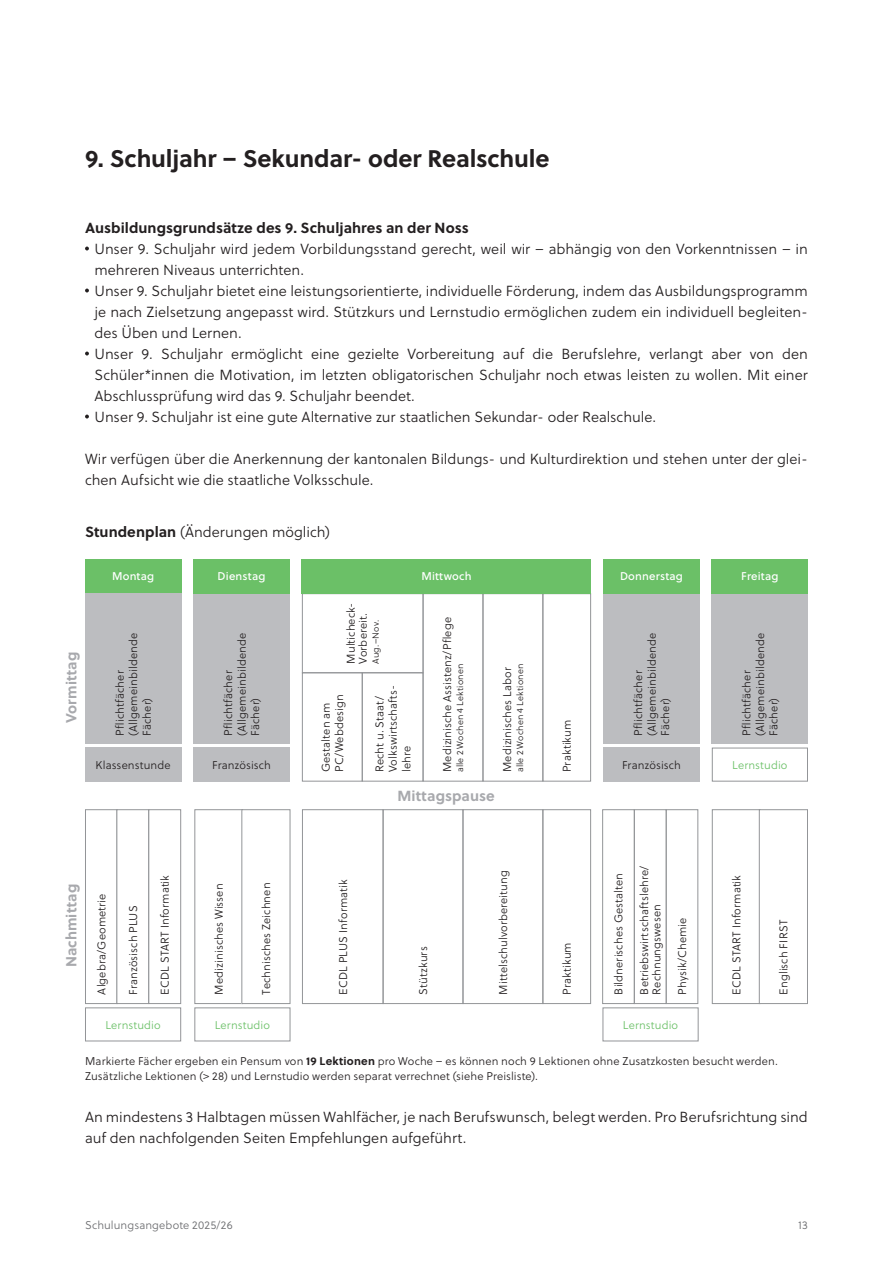
<style>
.page{position:relative;width:893px;height:1263px;background:#fff}
.page>*{position:absolute;margin:0;border:0;box-sizing:border-box;transform-origin:0 0}
.t1{font:700 24px "Soleil";letter-spacing:-.005em;color:#231f20}
.t2{font:14.7px/21px "Soleil Lt";color:#231f20}
.t3{font:700 14.7px "Soleil";letter-spacing:.005em;color:#231f20}
.t4{font:700 14.7px "Soleil";letter-spacing:.005em;color:#a8a9ad}
.t5{font:11.25px/13.5px "Soleil Lt";letter-spacing:.01em;color:#231f20}
.t6{font:11.25px "Soleil Lt";letter-spacing:.01em;color:#6bc067}
.t7{font:11.25px "Soleil Bk";letter-spacing:.015em;color:#fff}
.t8{font:11.25px "Soleil Lt";letter-spacing:.01em;color:#6c6d70}
.t9{font:9px "Soleil Lt";letter-spacing:.02em;color:#231f20}
.s1{font-family:"Soleil";font-weight:700}
</style>
<div class="page">
<svg style="left:85px;top:247px;width:4px;height:3px"></svg>
<svg style="left:85px;top:289px;width:4px;height:3px"></svg>
<svg style="left:85px;top:352px;width:4px;height:3px"></svg>
<svg style="left:85px;top:415px;width:4px;height:3px"></svg>
<div style="left:85px;top:559px;width:96px;height:34px;background:#6bc067"></div>
<div style="left:85px;top:747px;width:96px;height:35px;background:#bcbdc0"></div>
<div style="left:193px;top:747px;width:97px;height:35px;background:#bcbdc0"></div>
<div style="left:603px;top:747px;width:96px;height:35px;background:#bcbdc0"></div>
<div style="left:712px;top:747px;width:96px;height:35px;border:1px solid #939598"></div>
<div style="left:85px;top:593px;width:96px;height:151px;background:#bcbdc0"></div>
<div style="left:193px;top:593px;width:97px;height:151px;background:#bcbdc0"></div>
<div style="left:302px;top:672px;width:61px;height:110px;border:1px solid #939598"></div>
<div style="left:194px;top:809px;width:49px;height:195px;border:1px solid #939598"></div>
<div style="left:712px;top:809px;width:48px;height:195px;border:1px solid #939598"></div>
<div style="left:362px;top:672px;width:61px;height:110px;border:1px solid #939598"></div>
<div style="left:241px;top:809px;width:49px;height:195px;border:1px solid #939598"></div>
<div style="left:759px;top:809px;width:49px;height:195px;border:1px solid #939598"></div>
<div style="left:302px;top:593px;width:121px;height:80px;border:1px solid #939598"></div>
<div style="left:423px;top:593px;width:60px;height:189px;border:1px solid #939598"></div>
<div style="left:482px;top:593px;width:61px;height:189px;border:1px solid #939598"></div>
<div style="left:542px;top:593px;width:49px;height:189px;border:1px solid #939598"></div>
<div style="left:603px;top:593px;width:96px;height:151px;background:#bcbdc0"></div>
<div style="left:712px;top:593px;width:96px;height:151px;background:#bcbdc0"></div>
<div style="left:193px;top:559px;width:97px;height:34px;background:#6bc067"></div>
<div style="left:302px;top:559px;width:289px;height:34px;background:#6bc067"></div>
<div style="left:603px;top:559px;width:96px;height:34px;background:#6bc067"></div>
<div style="left:712px;top:559px;width:96px;height:34px;background:#6bc067"></div>
<div style="left:602px;top:1007px;width:97px;height:34px;border:1px solid #939598"></div>
<div style="left:194px;top:1007px;width:96px;height:34px;border:1px solid #939598"></div>
<div style="left:85px;top:1007px;width:96px;height:34px;border:1px solid #939598"></div>
<div style="left:85px;top:809px;width:33px;height:195px;border:1px solid #939598"></div>
<div style="left:116px;top:809px;width:33px;height:195px;border:1px solid #939598"></div>
<div style="left:148px;top:809px;width:33px;height:195px;border:1px solid #939598"></div>
<div style="left:602px;top:809px;width:33px;height:195px;border:1px solid #939598"></div>
<div style="left:666px;top:809px;width:32px;height:195px;border:1px solid #939598"></div>
<div style="left:634px;top:809px;width:32px;height:195px;border:1px solid #939598"></div>
<div style="left:302px;top:809px;width:82px;height:195px;border:1px solid #939598"></div>
<div style="left:462px;top:809px;width:81px;height:195px;border:1px solid #939598"></div>
<div style="left:542px;top:809px;width:49px;height:195px;border:1px solid #939598"></div>
<div style="left:383px;top:809px;width:80px;height:195px;border:1px solid #939598"></div>
<h1 class="t1" style="left:85px;top:140px;width:466px">9. Schuljahr – Sekundar- oder Realschule</h1>
<p class="t3" style="left:85px;top:216px;width:385px">Ausbildungsgrundsätze des 9. Schuljahres an der Noss</p>
<p class="t2" style="left:94px;top:238px;width:715px">Unser 9. Schuljahr wird jedem Vorbildungsstand gerecht, weil wir – abhängig von den Vorkenntnissen – in mehreren Niveaus unterrichten.<br>Unser 9. Schuljahr bietet eine leistungsorientierte, individuelle Förderung, indem das Ausbildungsprogramm je nach Zielsetzung angepasst wird. Stützkurs und Lernstudio ermöglichen zudem ein individuell begleiten&shy;des Üben und Lernen.<br>Unser 9. Schuljahr ermöglicht eine gezielte Vorbereitung auf die Berufslehre, verlangt aber von den Schüler*innen die Motivation, im letzten obligatorischen Schuljahr noch etwas leisten zu wollen. Mit einer Abschlussprüfung wird das 9. Schuljahr beendet.<br>Unser 9. Schuljahr ist eine gute Alternative zur staatlichen Sekundar- oder Realschule.</p>
<p class="t2" style="left:85px;top:448px;width:724px">Wir verfügen über die Anerkennung der kantonalen Bildungs- und Kulturdirektion und stehen unter der glei&shy;chen Aufsicht wie die staatliche Volksschule.</p>
<p class="t2" style="left:85px;top:522px;width:246px"><span class="s1">Stundenplan</span> (Änderungen möglich)</p>
<p class="t4" style="left:60px;top:723px;width:73px;rotate:-90deg">Vormittag</p>
<p class="t7" style="left:112px;top:568px;width:44px">Montag</p>
<p class="t7" style="left:218px;top:568px;width:49px">Dienstag</p>
<p class="t7" style="left:421px;top:568px;width:52px">Mittwoch</p>
<p class="t7" style="left:620px;top:568px;width:64px">Donnerstag</p>
<p class="t7" style="left:741px;top:568px;width:39px">Freitag</p>
<p class="t5" style="left:345px;top:664px;width:63px;line-height:12px;rotate:-90deg">Multicheck-<br>Vorbereit.</p>
<p class="t9" style="left:369px;top:664px;width:44px;rotate:-90deg">Aug.–Nov.</p>
<p class="t5" style="left:440px;top:772px;width:157px;rotate:-90deg">Medizinische Assistenz/Pflege</p>
<p class="t5" style="left:113px;top:736px;width:104px;rotate:-90deg">Pflichtfächer (Allgemeinbildende<br>Fächer)</p>
<p class="t5" style="left:221px;top:736px;width:104px;rotate:-90deg">Pflichtfächer (Allgemeinbildende<br>Fächer)</p>
<p class="t5" style="left:631px;top:736px;width:104px;rotate:-90deg">Pflichtfächer (Allgemeinbildende<br>Fächer)</p>
<p class="t5" style="left:740px;top:736px;width:104px;rotate:-90deg">Pflichtfächer (Allgemeinbildende<br>Fächer)</p>
<p class="t9" style="left:454px;top:772px;width:110px;rotate:-90deg">alle 2 Wochen 4 Lektionen</p>
<p class="t5" style="left:500px;top:772px;width:107px;rotate:-90deg">Medizinisches Labor</p>
<p class="t9" style="left:514px;top:772px;width:110px;rotate:-90deg">alle 2 Wochen 4 Lektionen</p>
<p class="t5" style="left:373px;top:772px;width:89px;rotate:-90deg">Recht u. Staat/<br>Volkswirtschafts&shy;lehre</p>
<p class="t5" style="left:319px;top:772px;width:79px;rotate:-90deg">Gestalten am<br>PC/Webdesign</p>
<p class="t5" style="left:560px;top:772px;width:54px;rotate:-90deg">Praktikum</p>
<p class="t5" style="left:96px;top:758px;width:76px">Klassenstunde</p>
<p class="t5" style="left:212px;top:758px;width:60px">Französisch</p>
<p class="t5" style="left:622px;top:758px;width:60px">Französisch</p>
<p class="t6" style="left:732px;top:757px;width:57px">Lernstudio</p>
<p class="t4" style="left:397px;top:784px;width:99px">Mittagspause</p>
<p class="t4" style="left:60px;top:967px;width:85px;rotate:-90deg">Nachmittag</p>
<p class="t5" style="left:95px;top:994px;width:103px;rotate:-90deg">Algebra/Geometrie</p>
<p class="t5" style="left:126px;top:994px;width:91px;rotate:-90deg">Französisch PLUS</p>
<p class="t5" style="left:612px;top:994px;width:123px;rotate:-90deg">Bildnerisches Gestalten</p>
<p class="t5" style="left:638px;top:994px;width:130px;line-height:12.3px;rotate:-90deg">Betriebswirtschaftslehre/<br>Rechnungswesen</p>
<p class="t5" style="left:496px;top:994px;width:126px;rotate:-90deg">Mittelschulvorbereitung</p>
<p class="t5" style="left:158px;top:994px;width:121px;rotate:-90deg">ECDL START Informatik</p>
<p class="t5" style="left:336px;top:994px;width:116px;rotate:-90deg">ECDL PLUS Informatik</p>
<p class="t5" style="left:212px;top:994px;width:113px;rotate:-90deg">Medizinisches Wissen</p>
<p class="t5" style="left:730px;top:994px;width:121px;rotate:-90deg">ECDL START Informatik</p>
<p class="t5" style="left:259px;top:994px;width:114px;rotate:-90deg">Technisches Zeichnen</p>
<p class="t5" style="left:675px;top:994px;width:79px;rotate:-90deg">Physik/Chemie</p>
<p class="t5" style="left:560px;top:994px;width:54px;rotate:-90deg">Praktikum</p>
<p class="t5" style="left:416px;top:994px;width:50px;rotate:-90deg">Stützkurs</p>
<p class="t6" style="left:105px;top:1017px;width:57px">Lernstudio</p>
<p class="t6" style="left:215px;top:1017px;width:57px">Lernstudio</p>
<p class="t6" style="left:623px;top:1017px;width:57px">Lernstudio</p>
<p class="t5" style="left:777px;top:994px;width:76px;rotate:-90deg">Englisch FIRST</p>
<p class="t5" style="left:85px;top:1054px;width:692px;line-height:15px">Markierte Fächer ergeben ein Pensum von <span class="s1">19 Lektionen</span> pro Woche – es können noch 9 Lektionen ohne Zusatzkosten besucht werden.<br>Zusätzliche Lektionen (&gt; 28) und Lernstudio werden separat verrechnet (siehe Preisliste).</p>
<p class="t2" style="left:85px;top:1107px;width:724px">An mindestens 3 Halbtagen müssen Wahlfächer, je nach Berufswunsch, belegt werden. Pro Berufsrichtung sind auf den nachfolgenden Seiten Empfehlungen aufgeführt.</p>
<p class="t8" style="left:85px;top:1217px;width:149px">Schulungsangebote 2025/26</p>
<p class="t8" style="left:798px;top:1217px;width:11px">13</p>
</div>
